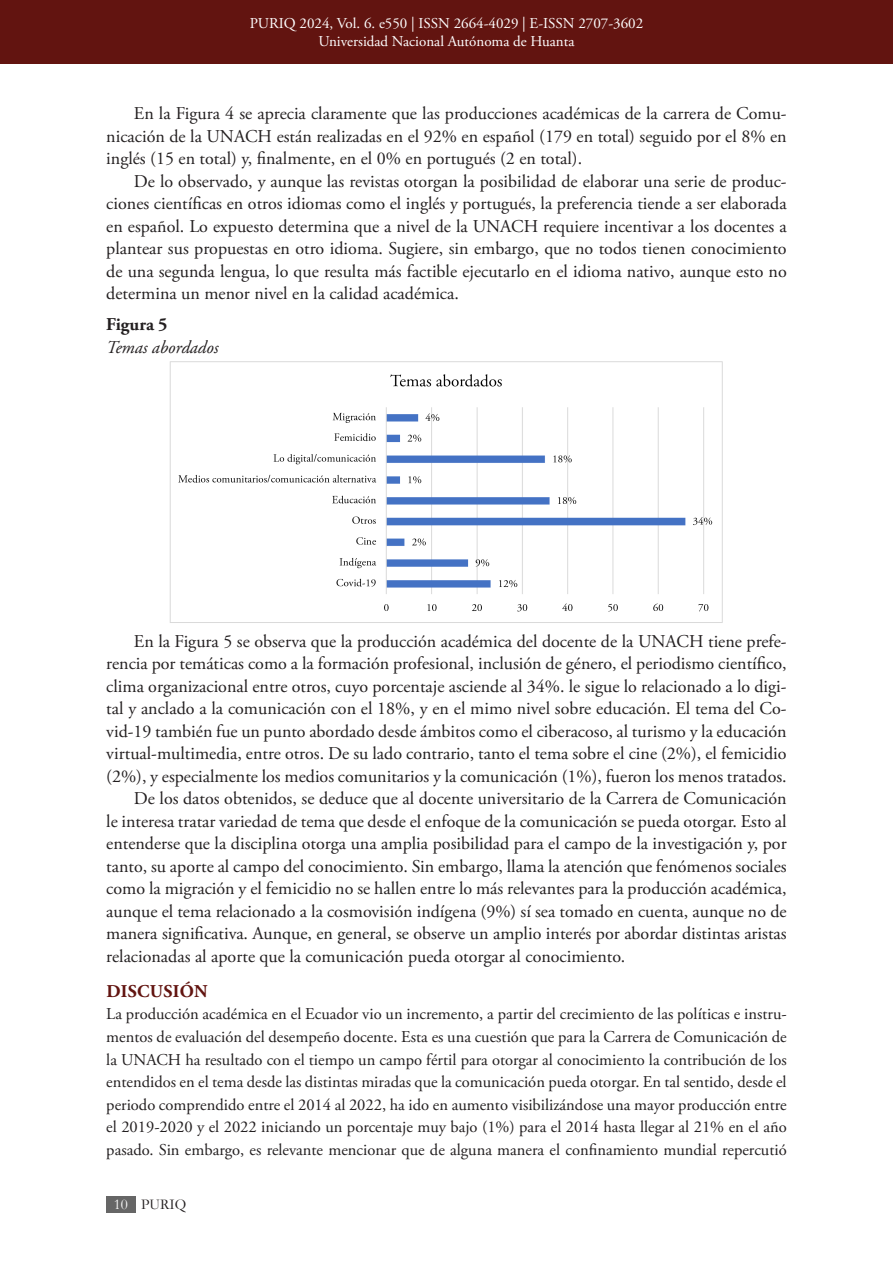
<style>
.page{position:relative;width:893px;height:1263px;background:#fff}
.page>*{position:absolute;margin:0;border:0;box-sizing:border-box;transform-origin:0 0}
.Parrafo_ES{font:18px/22.5px "Adobe Garamond Pro";color:#231f20;text-align:justify}
.Figura_Descripcion{font:italic 18px "Adobe Garamond Pro";color:#231f20}
.Titulo_de_Seccion{font:700 18px "Adobe Garamond Pro";letter-spacing:.015em;color:#621410}
.Figura_titulo{font:700 18px "Adobe Garamond Pro";color:#231f20}
.Parrafo_ES-2{font:16.5px/22.5px "Adobe Garamond Pro";color:#231f20;text-align:justify}
.t1{font:15px/18px "Adobe Garamond Pro";color:#fff;text-align:center}
.t2{font:15px "Garamond";color:#231f20}
.s1{color:#fff}
</style>
<div class="page">
<div style="left:0;top:0;width:893px;height:64px;background:#621410"></div>
<div style="left:106px;top:1196px;width:29px;height:16px;background:#666"></div>
<img style="left:170px;top:361px;width:553px;height:262px">
<p class="t1" style="left:250px;top:15px;width:395px">PURIQ 2024, Vol. 6. e550 | ISSN 2664-4029 | E-ISSN 2707-3602<br>Universidad Nacional Autónoma de Huanta</p>
<p class="Parrafo_ES" style="left:106px;top:103px;width:682px;text-indent:28px">En la Figura 4 se aprecia claramente que las producciones académicas de la carrera de Comu&shy;nicación de la UNACH están realizadas en el 92% en español (179 en total) seguido por el 8% en inglés (15 en total) y, finalmente, en el 0% en portugués (2 en total).</p>
<p class="Parrafo_ES" style="left:106px;top:171px;width:682px;text-indent:28px">De lo observado, y aunque las revistas otorgan la posibilidad de elaborar una serie de produc&shy;ciones científicas en otros idiomas como el inglés y portugués, la preferencia tiende a ser elaborada en español. Lo expuesto determina que a nivel de la UNACH requiere incentivar a los docentes a plantear sus propuestas en otro idioma. Sugiere, sin embargo, que no todos tienen conocimiento de una segunda lengua, lo que resulta más factible ejecutarlo en el idioma nativo, aunque esto no determina un menor nivel en la calidad académica.</p>
<p class="Figura_titulo" style="left:106px;top:314px;width:63px">Figura 5</p>
<p class="Figura_Descripcion" style="left:106px;top:336px;width:114px">Temas abordados</p>
<p class="Parrafo_ES" style="left:106px;top:630px;width:682px;text-indent:28px">En la Figura 5 se observa que la producción académica del docente de la UNACH tiene prefe&shy;rencia por temáticas como a la formación profesional, inclusión de género, el periodismo científico, clima organizacional entre otros, cuyo porcentaje asciende al 34%. le sigue lo relacionado a lo digi&shy;tal y anclado a la comunicación con el 18%, y en el mimo nivel sobre educación. El tema del Co&shy;vid-19 también fue un punto abordado desde ámbitos como el ciberacoso, al turismo y la educación virtual-multimedia, entre otros. De su lado contrario, tanto el tema sobre el cine (2%), el femicidio (2%), y especialmente los medios comunitarios y la comunicación (1%), fueron los menos tratados.</p>
<p class="Parrafo_ES" style="left:106px;top:788px;width:682px;text-indent:28px">De los datos obtenidos, se deduce que al docente universitario de la Carrera de Comunicación le interesa tratar variedad de tema que desde el enfoque de la comunicación se pueda otorgar. Esto al entenderse que la disciplina otorga una amplia posibilidad para el campo de la investigación y, por tanto, su aporte al campo del conocimiento. Sin embargo, llama la atención que fenómenos sociales como la migración y el femicidio no se hallen entre lo más relevantes para la producción académica, aunque el tema relacionado a la cosmovisión indígena (9%) sí sea tomado en cuenta, aunque no de manera significativa. Aunque, en general, se observe un amplio interés por abordar distintas aristas relacionadas al aporte que la comunicación pueda otorgar al conocimiento.</p>
<p class="Titulo_de_Seccion" style="left:106px;top:981px;width:103px">DISCUSIÓN</p>
<p class="Parrafo_ES-2" style="left:106px;top:1003px;width:682px">La producción académica en el Ecuador vio un incremento, a partir del crecimiento de las políticas e instru&shy;mentos de evaluación del desempeño docente. Esta es una cuestión que para la Carrera de Comunicación de la UNACH ha resultado con el tiempo un campo fértil para otorgar al conocimiento la contribución de los entendidos en el tema desde las distintas miradas que la comunicación pueda otorgar. En tal sentido, desde el periodo comprendido entre el 2014 al 2022, ha ido en aumento visibilizándose una mayor producción entre el 2019-2020 y el 2022 iniciando un porcentaje muy bajo (1%) para el 2014 hasta llegar al 21% en el año pasado. Sin embargo, es relevante mencionar que de alguna manera el confinamiento mundial repercutió</p>
<p class="t2" style="left:114px;top:1194px;width:74px"><span class="s1">10</span> PURIQ</p>
</div>
